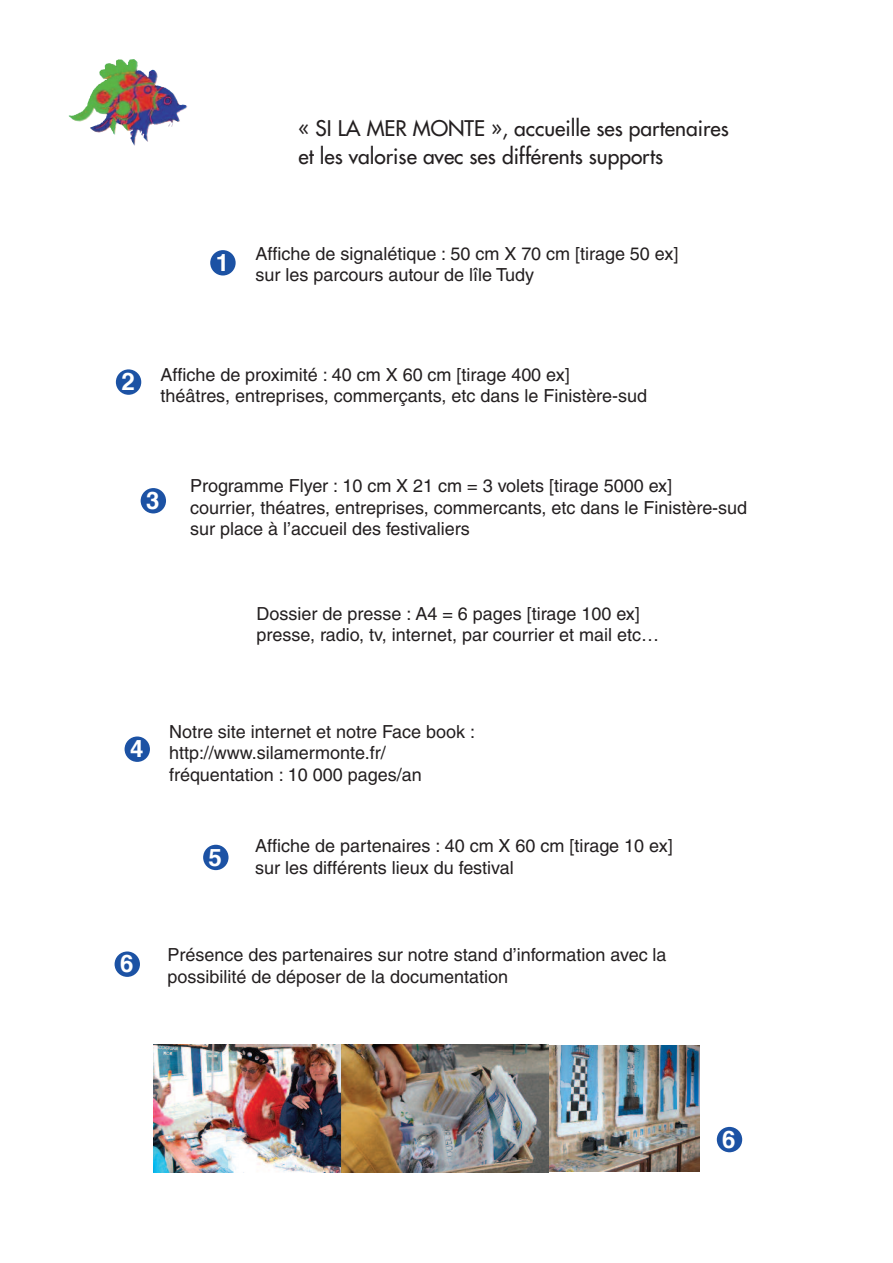
<style>
.page{position:relative;width:893px;height:1263px;background:#fff}
.page>*{position:absolute;margin:0;border:0;box-sizing:border-box;transform-origin:0 0}
.t1{font:700 24.15px "Helvetica";color:#fff}
.t2{font:21px/28.7px "Futura";color:#231f20}
.t3{font:18px/21.6px "Helvetica";color:#231f20}
</style>
<div class="page">
<img style="left:549px;top:1045px;width:150px;height:126px">
<img style="left:153px;top:1045px;width:188px;height:127px">
<img style="left:341px;top:1044px;width:208px;height:128px">
<div style="left:210px;top:250px;width:26px;height:25px;background:#1c52a4;border-radius:50%"></div>
<div style="left:116px;top:369px;width:25px;height:26px;background:#1c52a4;border-radius:50%"></div>
<div style="left:141px;top:488px;width:25px;height:25px;background:#1c52a4;border-radius:50%"></div>
<div style="left:125px;top:736px;width:25px;height:26px;background:#1c52a4;border-radius:50%"></div>
<div style="left:203px;top:845px;width:26px;height:25px;background:#1c52a4;border-radius:50%"></div>
<div style="left:115px;top:951px;width:25px;height:26px;background:#1c52a4;border-radius:50%"></div>
<div style="left:717px;top:1127px;width:25px;height:25px;background:#1c52a4;border-radius:50%"></div>
<img style="left:137px;top:61px;width:50px;height:81px">
<h1 class="t1" style="left:216px;top:252px;width:15px">1</h1>
<p class="t2" style="left:299px;top:115px;width:432px">« SI LA MER MONTE », accueille ses partenaires et les valorise avec ses différents supports</p>
<p class="t3" style="left:255px;top:244px;width:424px">Affiche de signalétique : 50 cm X 70 cm [tirage 50 ex] sur les parcours autour de lîle Tudy</p>
<h1 class="t1" style="left:121px;top:372px;width:15px">2</h1>
<p class="t3" style="left:160px;top:365px;width:488px">Affiche de proximité : 40 cm X 60 cm [tirage 400 ex]<br>théâtres, entreprises, commerçants, etc dans le Finistère-sud</p>
<h1 class="t1" style="left:146px;top:490px;width:15px">3</h1>
<p class="t3" style="left:190px;top:477px;width:559px">Programme Flyer : 10 cm X 21 cm = 3 volets [tirage 5000 ex]<br>courrier, théatres, entreprises, commercants, etc dans le Finistère-sud sur place à l’accueil des festivaliers</p>
<p class="t3" style="left:256px;top:604px;width:404px">Dossier de presse : A4 = 6 pages [tirage 100 ex] presse, radio, tv, internet, par courrier et mail etc…</p>
<h1 class="t1" style="left:130px;top:739px;width:15px">4</h1>
<p class="t3" style="left:169px;top:722px;width:308px">Notre site internet et notre Face book : http://www.silamermonte.fr/ fréquentation : 10 000 pages/an</p>
<h1 class="t1" style="left:209px;top:847px;width:15px">5</h1>
<p class="t3" style="left:255px;top:837px;width:419px">Affiche de partenaires : 40 cm X 60 cm [tirage 10 ex] sur les différents lieux du festival</p>
<h1 class="t1" style="left:120px;top:954px;width:15px">6</h1>
<p class="t3" style="left:167px;top:945px;width:501px">Présence des partenaires sur notre stand d’information avec la possibilité de déposer de la documentation</p>
<h1 class="t1" style="left:722px;top:1129px;width:15px">6</h1>
</div>
